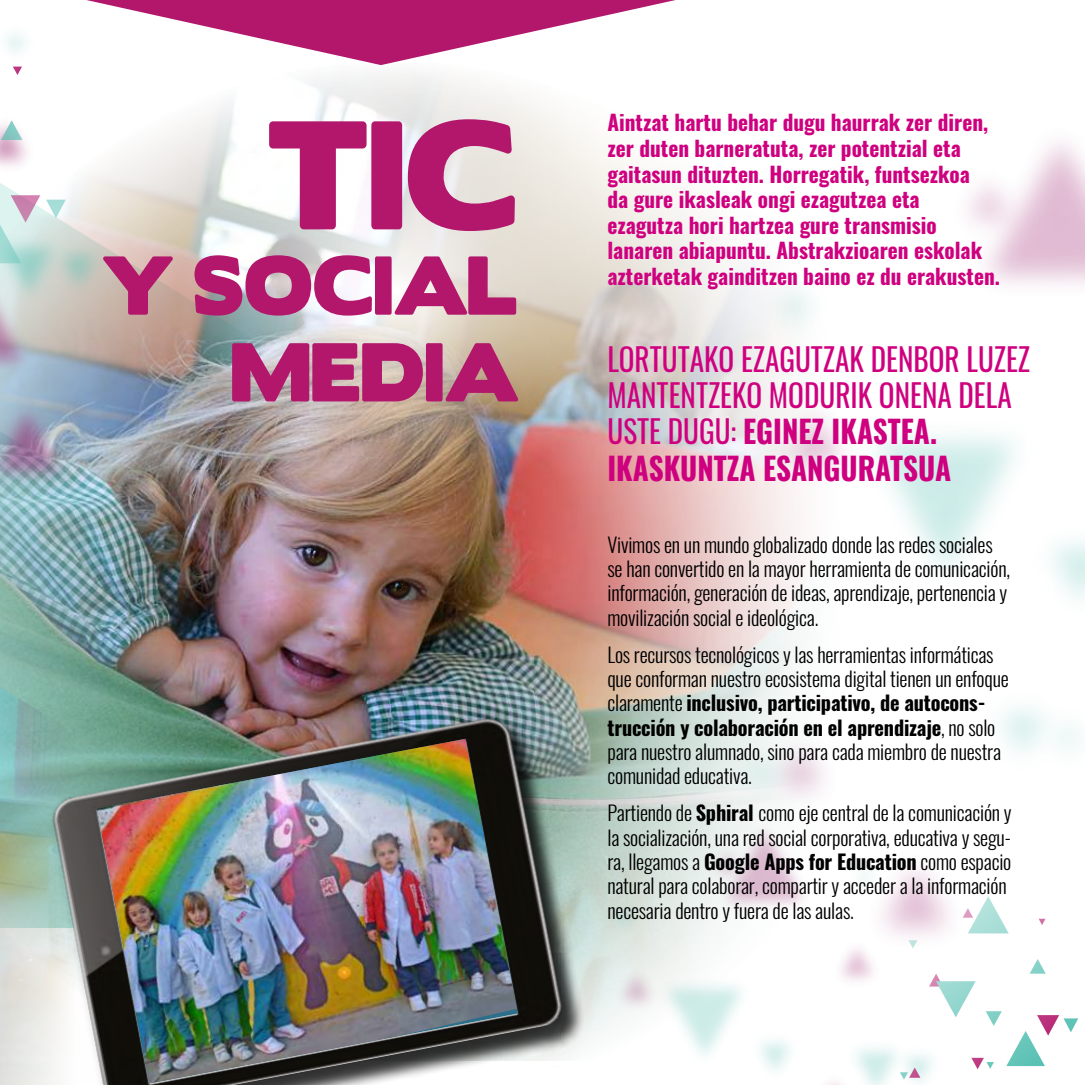
<style>
.page{position:relative;width:1085px;height:1085px;background:#fff}
.page>*{position:absolute;margin:0;border:0;box-sizing:border-box;transform-origin:0 0}
.t1{font:137.7px "Boris Black Bloxx";color:#b3176c;scale:.94 1}
.t2{font:74.25px/86.6px "Boris Black Bloxx";color:#b3176c;text-align:right;scale:.94 1}
.t3{font:31.05px/36.2px "Oswald";color:#cf007f;scale:.94 1}
.t4{font:700 21.15px/25.4px "Oswald";color:#cf007f}
.t5{font:300 20.25px/24.3px "Oswald";letter-spacing:-.01em;color:#000}
.s1{font-weight:700}
</style>
<div class="page">
<img style="left:0;top:65px;width:911px;height:995px">
<img style="left:45px;top:708px;width:525px;height:376px">
<img style="left:97px;top:738px;width:419px;height:345px">
<svg style="left:291px;top:0;width:384px;height:65px"></svg>
<img style="left:0;top:0;width:291px;height:555px">
<svg style="left:13px;top:67px;width:9px;height:8px"></svg>
<svg style="left:46px;top:200px;width:20px;height:18px"></svg>
<svg style="left:0;top:195px;width:40px;height:68px;background:#c7d7da"></svg>
<svg style="left:1px;top:120px;width:21px;height:20px"></svg>
<svg style="left:1038px;top:918px;width:7px;height:6px"></svg>
<svg style="left:908px;top:940px;width:9px;height:8px"></svg>
<svg style="left:962px;top:896px;width:46px;height:37px"></svg>
<svg style="left:928px;top:958px;width:150px;height:111px"></svg>
<svg style="left:899px;top:1067px;width:21px;height:12px"></svg>
<img style="left:176px;top:69px;width:441px;height:442px;border-radius:50%">
<h1 class="t1" style="left:265px;top:71px;width:270px">TIC</h1>
<h2 class="t2" style="left:101px;top:245px;width:444px">Y SOCIAL<br>MEDIA</h2>
<p class="t4" style="left:607px;top:111px;width:394px">Aintzat hartu behar dugu haurrak zer diren, zer duten barneratuta, zer potentzial eta gaitasun dituzten. Horregatik, funtsezkoa<br>da gure ikasleak ongi ezagutzea eta ezagutza hori hartzea gure transmisio lanaren abiapuntu. Abstrakzioaren eskolak azterketak gainditzen baino ez du erakusten.</p>
<h3 class="t3" style="left:607px;top:338px;width:451px">LORTUTAKO EZAGUTZAK DENBOR LUZEZ<br>MANTENTZEKO MODURIK ONENA DELA<br>USTE DUGU: <span class="s1">EGINEZ IKASTEA.<br>IKASKUNTZA ESANGURATSUA</span></h3>
<p class="t5" style="left:607px;top:530px;width:404px">Vivimos en un mundo globalizado donde las redes sociales se han convertido en la mayor herramienta de comunicación, información, generación de ideas, aprendizaje, pertenencia y movilización social e ideológica.</p>
<p class="t5" style="left:607px;top:640px;width:403px">Los recursos tecnológicos y las herramientas informáticas que conforman nuestro ecosistema digital tienen un enfoque claramente <span class="s1">inclusivo, participativo, de autocons&shy;trucción y colaboración en el aprendizaje</span>, no solo para nuestro alumnado, sino para cada miembro de nuestra comunidad educativa.</p>
<p class="t5" style="left:607px;top:798px;width:405px">Partiendo de <span class="s1">Sphiral</span> como eje central de la comunicación y la socialización, una red social corporativa, educativa y segu&shy;ra, llegamos a <span class="s1">Google Apps for Education</span> como espacio natural para colaborar, compartir y acceder a la información necesaria dentro y fuera de las aulas.</p>
</div>
